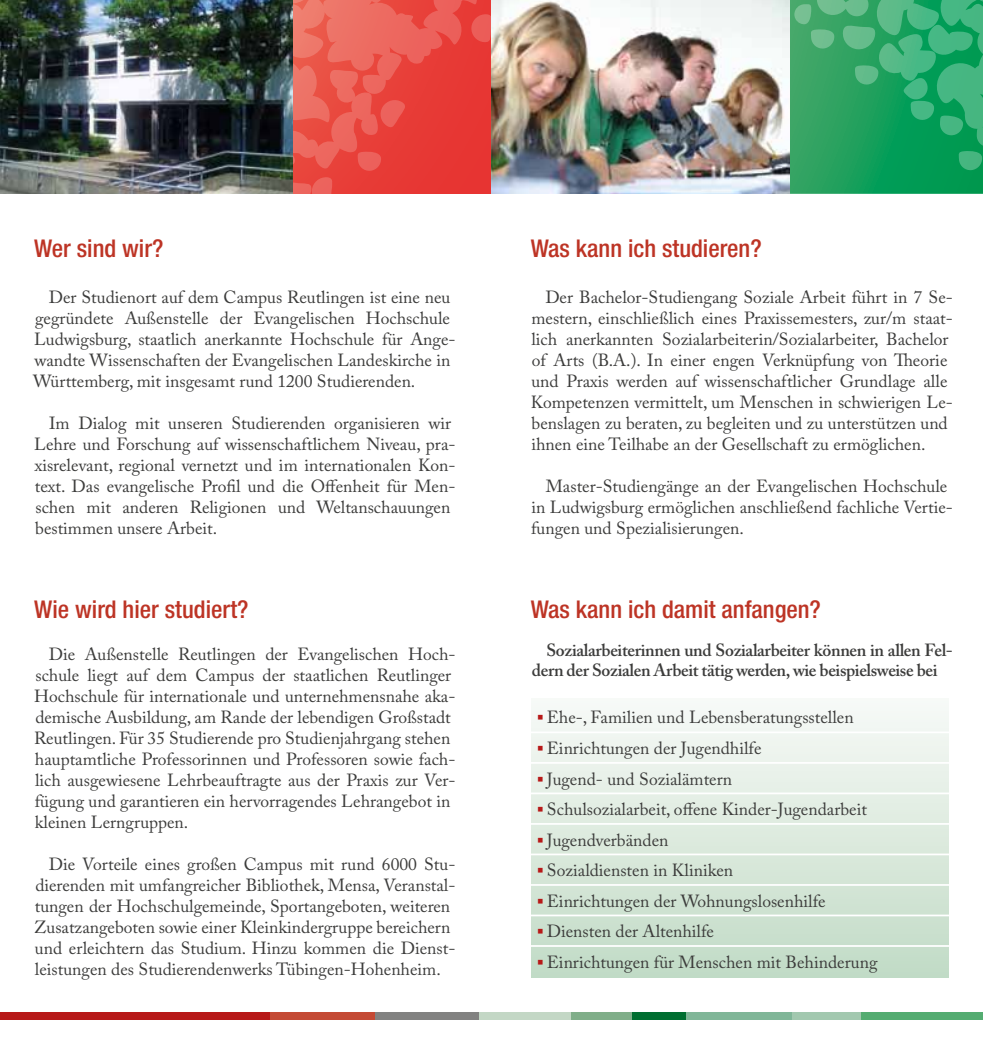
<style>
.page{position:relative;width:983px;height:1042px;background:#fff}
.page>*{position:absolute;margin:0;border:0;box-sizing:border-box;transform-origin:0 0}
.t1{font:500 condensed 24.5px "Helvetica Neue LTW1 G";color:#bd3425}
.t2{font:17.5px/21px "Adobe Caslon Pro";color:#3c3c3b}
.t3{font:600 17.5px/19.2px "Adobe Caslon Pro";letter-spacing:-.02em;color:#3c3c3b}
</style>
<div class="page">
<div style="left:531px;top:698px;width:416px;height:279px;background:linear-gradient(to bottom,#f8faf7,#c2dbc6)"></div>
<svg style="left:789px;top:0;width:193px;height:194px;background:#2ca769"></svg>
<svg style="left:293px;top:0;width:198px;height:194px;background:#e95048"></svg>
<hr style="left:530px;top:731px;width:426px;height:2px;background:#fff">
<hr style="left:530px;top:762px;width:426px;height:2px;background:#fff">
<hr style="left:530px;top:792px;width:426px;height:2px;background:#fff">
<hr style="left:530px;top:823px;width:426px;height:2px;background:#fff">
<hr style="left:530px;top:853px;width:426px;height:2px;background:#fff">
<hr style="left:530px;top:884px;width:426px;height:2px;background:#fff">
<hr style="left:530px;top:914px;width:426px;height:2px;background:#fff">
<hr style="left:530px;top:945px;width:426px;height:2px;background:#fff">
<div style="left:791px;top:1012px;width:70px;height:7px;background:#a2c8af"></div>
<div style="left:626px;top:1012px;width:59px;height:7px;background:#006e31"></div>
<div style="left:570px;top:1012px;width:61px;height:7px;background:#80ae89"></div>
<div style="left:478px;top:1012px;width:93px;height:7px;background:#c3d7c5"></div>
<div style="left:374px;top:1012px;width:104px;height:7px;background:#828281"></div>
<div style="left:269px;top:1012px;width:105px;height:7px;background:#c44a35"></div>
<div style="left:0;top:1012px;width:269px;height:7px;background:#b71918"></div>
<div style="left:685px;top:1012px;width:106px;height:7px;background:#80b698"></div>
<div style="left:861px;top:1012px;width:121px;height:7px;background:#54ac71"></div>
<img style="left:491px;top:0;width:298px;height:194px">
<img style="left:0;top:0;width:293px;height:194px">
<svg style="left:538px;top:715px;width:4px;height:5px"></svg>
<svg style="left:538px;top:746px;width:4px;height:4px"></svg>
<svg style="left:538px;top:776px;width:4px;height:5px"></svg>
<svg style="left:538px;top:807px;width:4px;height:4px"></svg>
<svg style="left:538px;top:837px;width:4px;height:5px"></svg>
<svg style="left:538px;top:868px;width:4px;height:4px"></svg>
<svg style="left:538px;top:898px;width:4px;height:5px"></svg>
<svg style="left:538px;top:929px;width:4px;height:5px"></svg>
<svg style="left:538px;top:960px;width:4px;height:4px"></svg>
<h1 class="t1" style="left:34px;top:233px;width:131px">Wer sind wir?</h1>
<p class="t2" style="left:33px;top:286px;width:423px;text-indent:16px">Der Studienort auf dem Campus Reutlingen ist eine neu gegründete Außenstelle der Evangelischen Hochschule Ludwigsburg, staatlich anerkannte Hochschule für Ange&shy;wandte Wissenschaften der Evangelischen Landeskirche in Württemberg, mit insgesamt rund 1200 Studierenden.</p>
<p class="t2" style="left:34px;top:412px;width:423px;text-indent:15px">Im Dialog mit unseren Studierenden organisieren wir Lehre und Forschung auf wissenschaftlichem Niveau, pra&shy;xisrelevant, regional vernetzt und im internationalen Kon&shy;text. Das evangelische Profil und die Offenheit für Men&shy;schen mit anderen Religionen und Weltanschauungen bestimmen unsere Arbeit.</p>
<h1 class="t1" style="left:34px;top:594px;width:216px">Wie wird hier studiert?</h1>
<p class="t2" style="left:34px;top:643px;width:423px;text-indent:15px">Die Außenstelle Reutlingen der Evangelischen Hoch&shy;schule liegt auf dem Campus der staatlichen Reutlinger Hochschule für internationale und unternehmensnahe aka&shy;demische Ausbildung, am Rande der lebendigen Großstadt Reutlingen. Für 35 Studierende pro Studienjahrgang stehen hauptamtliche Professorinnen und Professoren sowie fach&shy;lich ausgewiesene Lehrbeauftragte aus der Praxis zur Ver&shy;fügung und garantieren ein hervorragendes Lehrangebot in kleinen Lerngruppen.</p>
<p class="t2" style="left:34px;top:853px;width:423px;text-indent:15px">Die Vorteile eines großen Campus mit rund 6000 Stu&shy;dierenden mit umfangreicher Bibliothek, Mensa, Veranstal&shy;tungen der Hochschulgemeinde, Sportangeboten, weiteren Zusatzangeboten sowie einer Kleinkindergruppe bereichern und erleichtern das Studium. Hinzu kommen die Dienst&shy;leistungen des Studierendenwerks Tübingen-Hohenheim.</p>
<h1 class="t1" style="left:530px;top:233px;width:232px">Was kann ich studieren?</h1>
<p class="t2" style="left:530px;top:286px;width:423px;text-indent:15px">Der Bachelor-Studiengang Soziale Arbeit führt in 7 Se&shy;mestern, einschließlich eines Praxissemesters, zur/m staat&shy;lich anerkannten Sozialarbeiterin/Sozialarbeiter, Bachelor of Arts (B.A.). In einer engen Verknüpfung von Theorie und Praxis werden auf wissenschaftlicher Grundlage alle Kompetenzen vermittelt, um Menschen in schwierigen Le&shy;benslagen zu beraten, zu begleiten und zu unterstützen und ihnen eine Teilhabe an der Gesellschaft zu ermöglichen.</p>
<p class="t2" style="left:531px;top:475px;width:423px;text-indent:15px">Master-Studiengänge an der Evangelischen Hochschule in Ludwigsburg ermöglichen anschließend fachliche Vertie&shy;fungen und Spezialisierungen.</p>
<h1 class="t1" style="left:530px;top:594px;width:291px">Was kann ich damit anfangen?</h1>
<p class="t3" style="left:531px;top:641px;width:422px;text-indent:14px">Sozialarbeiterinnen und Sozialarbeiter können in allen Fel&shy;dern der Sozialen Arbeit tätig werden, wie beispielsweise bei</p>
<p class="t2" style="left:546px;top:702px;width:332px;line-height:30.6px">Ehe-, Familien und Lebensberatungsstellen Einrichtungen der Jugendhilfe<br>Jugend- und Sozialämtern<br>Schulsozialarbeit, offene Kinder-Jugendarbeit Jugendverbänden<br>Sozialdiensten in Kliniken<br>Einrichtungen der Wohnungslosenhilfe Diensten der Altenhilfe<br>Einrichtungen für Menschen mit Behinderung</p>
</div>
